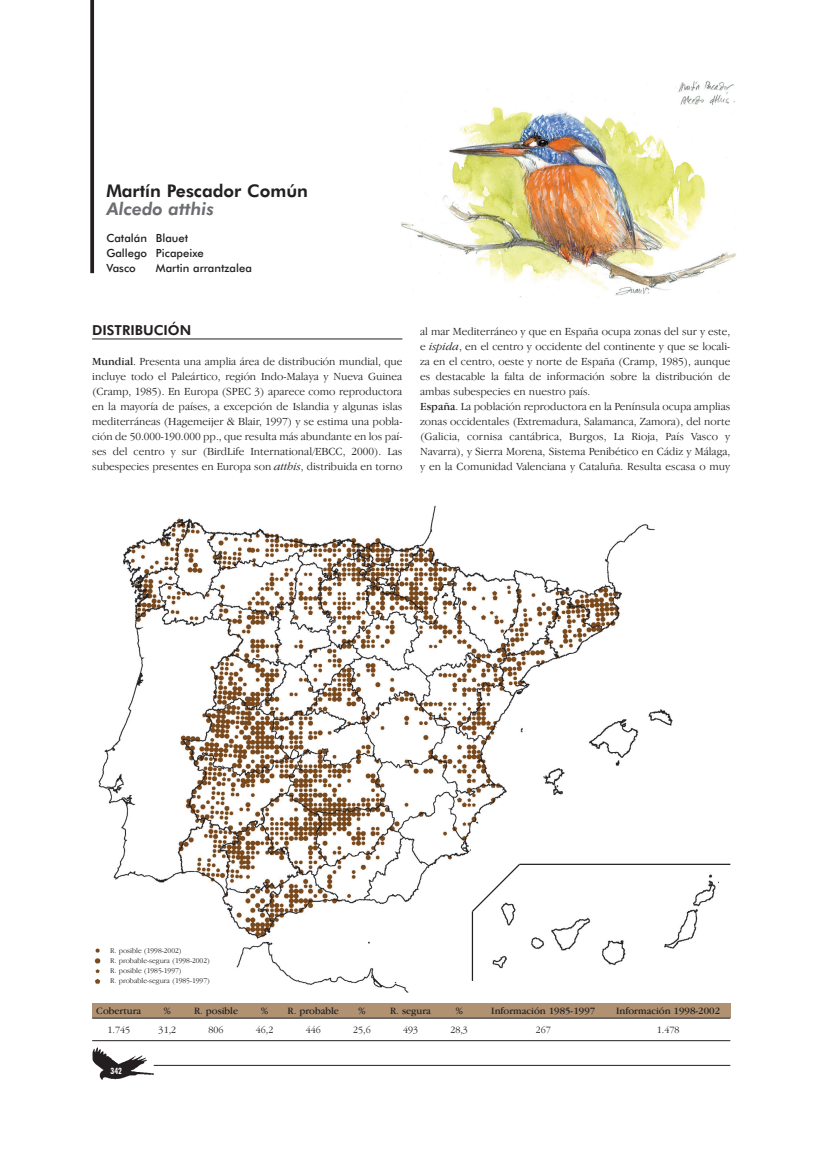
<style>
.page{position:relative;width:819px;height:1156px;background:#fff}
.page>*{position:absolute;margin:0;border:0;box-sizing:border-box;transform-origin:0 0}
.t1{font:800 17.5px "Futura BT";color:#231f20}
.t2{font:italic 800 17.5px "Futura BT";color:#6c6d70}
.t3{font:800 13.75px "Futura BT";color:#231f20}
.t4{font:300 11.25px/15px "Garamond IT Cby BT";color:#231f20;text-align:justify}
.t5{font:500 11.25px/15px "Futura BT";color:#231f20}
.t6{font:10px "Garamond IT Cby BT";color:#231f20}
.t7{font:300 10px "Garamond IT Cby BT";color:#231f20}
.t8{font:700 condensed 8.75px "Futura BT";color:#fff}
.t9{font:300 7.5px/10px "Garamond IT Cby BT";color:#231f20}
.s1{font-weight:400}
.s2{font-style:italic}
</style>
<div class="page">
<img style="left:98px;top:505px;width:620px;height:487px">
<hr style="left:472px;top:911px;width:1px;height:69px;background:#231f20">
<svg style="left:470px;top:862px;width:51px;height:51px"></svg>
<hr style="left:519px;top:863px;width:211px;height:1px;background:#231f20">
<hr style="left:92px;top:338px;width:310px;height:1px;background:#231f20">
<img style="left:401px;top:80px;width:335px;height:217px">
<svg style="left:90px;top:0;width:4px;height:273px"></svg>
<div style="left:92px;top:1002px;width:638px;height:15px;background:#b09171"></div>
<hr style="left:92px;top:1017px;width:638px;height:1px;background:#231f20">
<hr style="left:92px;top:1040px;width:638px;height:1px;background:#231f20">
<img style="left:94px;top:945px;width:14px;height:40px">
<img style="left:92px;top:1047px;width:68px;height:33px">
<hr style="left:154px;top:1064px;width:576px;height:1px;background:#231f20">
<h1 class="t1" style="left:106px;top:184px;width:203px">Martín Pescador Común</h1>
<h1 class="t2" style="left:106px;top:202px;width:109px">Alcedo atthis</h1>
<p class="t5" style="left:106px;top:232px;width:99px">Catalán Blauet<br>Gallego Picapeixe<br>Vasco</p>
<p class="t5" style="left:156px;top:262px;width:97px">Martin arrantzalea</p>
<p class="t3" style="left:92px;top:324px;width:101px">DISTRIBUCIÓN</p>
<p class="t4" style="left:92px;top:355px;width:312px"><span class="s1">Mundial</span>. Presenta una amplia área de distribución mundial, que incluye todo el Paleártico, región Indo-Malaya y Nueva Guinea (Cramp, 1985). En Europa (SPEC 3) aparece como reproductora en la mayoría de países, a excepción de Islandia y algunas islas mediterráneas (Hagemeijer &amp; Blair, 1997) y se estima una pobla&shy;ción de 50.000-190.000 pp., que resulta más abundante en los paí&shy;ses del centro y sur (BirdLife International/EBCC, 2000). Las subespecies presentes en Europa son <span class="s2">atthis</span>, distribuida en torno</p>
<p class="t4" style="left:420px;top:325px;width:312px;text-align:left">al mar Mediterráneo y que en España ocupa zonas del sur y este, e <span class="s2">ispida</span>, en el centro y occidente del continente y que se locali&shy;za en el centro, oeste y norte de España (Cramp, 1985), aunque es destacable la falta de información sobre la distribución de ambas subespecies en nuestro país.<br><span class="s1">España</span>. La población reproductora en la Península ocupa amplias zonas occidentales (Extremadura, Salamanca, Zamora), del norte (Galicia, cornisa cantábrica, Burgos, La Rioja, País Vasco y Navarra), y Sierra Morena, Sistema Penibético en Cádiz y Málaga, y en la Comunidad Valenciana y Cataluña. Resulta escasa o muy</p>
<p class="t9" style="left:110px;top:946px;width:101px">R. posible (1998-2002)<br>R. probable-segura (1998-2002)<br>R. posible (1985-1997)<br>R. probable-segura (1985-1997)</p>
<p class="t6" style="left:96px;top:1007px;width:46px">Cobertura</p>
<p class="t7" style="left:107px;top:1025px;width:24px">1.745</p>
<p class="t8" style="left:110px;top:1066px;width:13px">342</p>
<p class="t6" style="left:164px;top:1007px;width:9px">%</p>
<p class="t7" style="left:159px;top:1025px;width:19px">31,2</p>
<p class="t6" style="left:194px;top:1007px;width:46px">R. posible</p>
<p class="t7" style="left:208px;top:1025px;width:17px">806</p>
<p class="t6" style="left:261px;top:1007px;width:9px">%</p>
<p class="t7" style="left:256px;top:1025px;width:19px">46,2</p>
<p class="t6" style="left:287px;top:1007px;width:53px">R. probable</p>
<p class="t7" style="left:306px;top:1025px;width:17px">446</p>
<p class="t6" style="left:358px;top:1007px;width:9px">%</p>
<p class="t7" style="left:353px;top:1025px;width:19px">25,6</p>
<p class="t6" style="left:390px;top:1007px;width:42px">R. segura</p>
<p class="t7" style="left:403px;top:1025px;width:17px">493</p>
<p class="t6" style="left:455px;top:1007px;width:9px">%</p>
<p class="t7" style="left:450px;top:1025px;width:19px">28,3</p>
<p class="t6" style="left:491px;top:1007px;width:105px">Información 1985-1997</p>
<p class="t7" style="left:535px;top:1025px;width:17px">267</p>
<p class="t6" style="left:616px;top:1007px;width:105px">Información 1998-2002</p>
<p class="t7" style="left:656px;top:1025px;width:24px">1.478</p>
</div>
